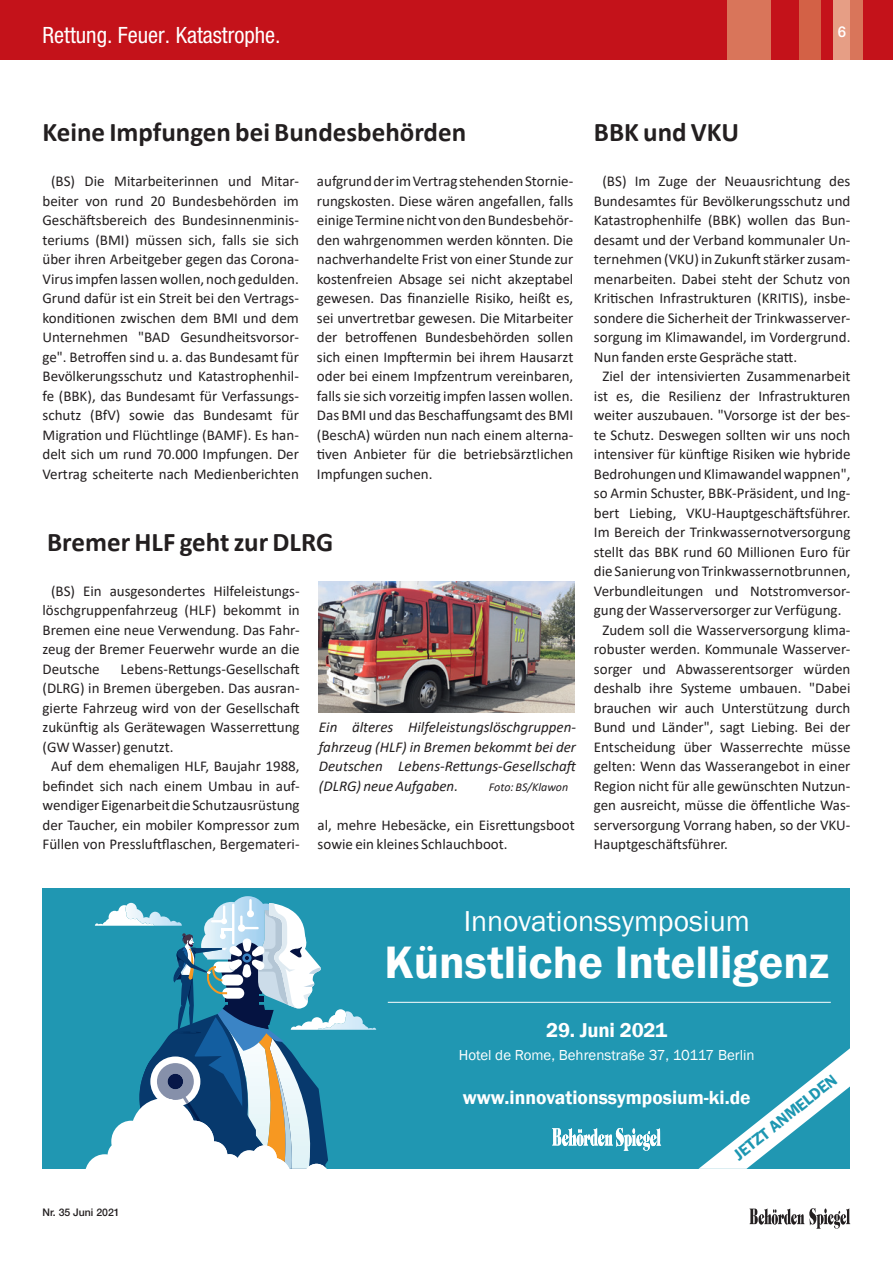
<style>
.page{position:relative;width:893px;height:1263px;background:#fff}
.page>*{position:absolute;margin:0;border:0;box-sizing:border-box;transform-origin:0 0}
.t1{font:600 46.8px "Franklin Gothic";color:#fff}
.t2{font:29.7px "Franklin Gothic";color:#fff}
.t3{font:700 27px "Calibri";color:#231f20}
.t4{font:condensed 22.5px "Helvetica Neue";color:#fff}
.t5{font:600 20.55px "Franklin Gothic";letter-spacing:-.01em;color:#fff}
.t6{font:600 19.5px "Franklin Gothic";color:#fff}
.t7{font:600 16.5px "Franklin Gothic";color:#1d97b2}
.t8{font:15px/19.5px "Calibri";color:#231f20;text-align:justify}
.t9{font:italic 15px/19.5px "Calibri";color:#231f20;text-align:justify}
.t10{font:500 15px "Helvetica Neue";color:#fff}
.t11{font:14.85px "Franklin Gothic";color:#fff}
.t12{font:italic 12px "Calibri";color:#231f20}
.t13{font:500 10.5px "Helvetica Neue";color:#231f20}
</style>
<div class="page">
<div style="left:0;top:0;width:893px;height:60px;background:#c4121a"></div>
<div style="left:799px;top:0;width:21px;height:60px;background:#d36146"></div>
<div style="left:727px;top:0;width:43px;height:60px;background:#d9755a"></div>
<div style="left:833px;top:0;width:24px;height:60px;background:#e69e85"></div>
<div style="left:850px;top:0;width:13px;height:60px;background:#d9755a"></div>
<svg style="left:749px;top:1208px;width:101px;height:21px"></svg>
<div style="left:43px;top:888px;width:807px;height:281px;background:#2097b2"></div>
<svg style="left:85px;top:896px;width:323px;height:273px"></svg>
<hr style="left:388px;top:1002px;width:443px;height:1px;background:#fff">
<svg style="left:623px;top:1147px;width:27px;height:4px"></svg>
<img style="left:552px;top:1128px;width:109px;height:19px">
<svg style="left:698px;top:1048px;width:152px;height:121px"></svg>
<img style="left:318px;top:581px;width:257px;height:132px">
<h3 class="t4" style="left:43px;top:22px;width:240px">Rettung. Feuer. Katastrophe.</h3>
<p class="t10" style="left:838px;top:23px;width:10px">6</p>
<h3 class="t3" style="left:43px;top:113px;width:425px">Keine Impfungen bei Bundesbehörden</h3>
<p class="t8" style="left:43px;top:171px;width:258px;text-align:center">(BS) Die Mitarbeiterinnen und Mitar&shy;beiter von rund 20 Bundesbehörden im Geschäftsbereich des Bundesinnenminis&shy;teriums (BMI) müssen sich, falls sie sich über ihren Arbeitgeber gegen das Corona-Virus impfen lassen wollen, noch gedulden.<br>Grund dafür ist ein Streit bei den Vertrags&shy;konditionen zwischen dem BMI und dem Unternehmen "BAD Gesundheitsvorsor&shy;ge". Betroffen sind u. a. das Bundesamt für Bevölkerungsschutz und Katastrophenhil&shy;fe (BBK), das Bundesamt für Verfassungs&shy;schutz (BfV) sowie das Bundesamt für Migration und Flüchtlinge (BAMF). Es han&shy;delt sich um rund 70.000 Impfungen. Der Vertrag scheiterte nach Medienberichten</p>
<p class="t8" style="left:317px;top:171px;width:258px">aufgrund der im Vertrag stehenden Stornie&shy;rungskosten. Diese wären angefallen, falls einige Termine nicht von den Bundesbehör&shy;den wahrgenommen werden könnten. Die nachverhandelte Frist von einer Stunde zur kostenfreien Absage sei nicht akzeptabel gewesen. Das finanzielle Risiko, heißt es, sei unvertretbar gewesen. Die Mitarbeiter der betroffenen Bundesbehörden sollen sich einen Impftermin bei ihrem Hausarzt oder bei einem Impfzentrum vereinbaren, falls sie sich vorzeitig impfen lassen wollen.<br>Das BMI und das Beschaffungsamt des BMI (BeschA) würden nun nach einem alterna&shy;tiven Anbieter für die betriebsärztlichen Impfungen suchen.</p>
<h3 class="t3" style="left:47px;top:523px;width:288px">Bremer HLF geht zur DLRG</h3>
<p class="t8" style="left:43px;top:580px;width:259px;text-indent:9px">(BS) Ein ausgesondertes Hilfeleistungs&shy;löschgruppenfahrzeug (HLF) bekommt in Bremen eine neue Verwendung. Das Fahr&shy;zeug der Bremer Feuerwehr wurde an die Deutsche</p>
<p class="t8" style="left:121px;top:658px;width:181px">Lebens-Rettungs-Gesellschaft</p>
<p class="t8" style="left:43px;top:678px;width:259px">(DLRG) in Bremen übergeben. Das ausran-</p>
<p class="t8" style="left:43px;top:697px;width:259px">gierte Fahrzeug wird von der Gesellschaft</p>
<p class="t8" style="left:43px;top:717px;width:259px">zukünftig als Gerätewagen Wasserrettung</p>
<p class="t8" style="left:43px;top:736px;width:132px">(GW Wasser) genutzt.</p>
<p class="t8" style="left:51px;top:756px;width:250px">Auf dem ehemaligen HLF, Baujahr 1988,</p>
<p class="t8" style="left:43px;top:775px;width:259px">befindet sich nach einem Umbau in auf-</p>
<p class="t8" style="left:43px;top:795px;width:259px">wendiger Eigenarbeit die Schutzausrüstung</p>
<p class="t8" style="left:43px;top:814px;width:259px">der Taucher, ein mobiler Kompressor zum</p>
<p class="t8" style="left:43px;top:834px;width:259px">Füllen von Pressluftflaschen, Bergemateri-</p>
<p class="t9" style="left:319px;top:717px;width:260px">Ein älteres Hilfeleistungslöschgruppen&shy;fahrzeug (HLF) in Bremen bekommt bei der Deutschen Lebens-Rettungs-Gesellschaft (DLRG) neue Aufgaben.</p>
<p class="t12" style="left:489px;top:778px;width:81px">Foto: BS/Klawon</p>
<p class="t8" style="left:318px;top:814px;width:259px">al, mehre Hebesäcke, ein Eisrettungsboot sowie ein kleines Schlauchboot.</p>
<h3 class="t3" style="left:594px;top:113px;width:147px">BBK und VKU</h3>
<p class="t8" style="left:602px;top:171px;width:250px">(BS) Im Zuge der Neuausrichtung des</p>
<p class="t8" style="left:594px;top:190px;width:258px">Bundesamtes für Bevölkerungsschutz und</p>
<p class="t8" style="left:594px;top:210px;width:258px">Katastrophenhilfe (BBK) wollen das Bun-</p>
<p class="t8" style="left:594px;top:229px;width:258px">desamt und der Verband kommunaler Un-</p>
<p class="t8" style="left:594px;top:249px;width:258px">ternehmen (VKU) in Zukunft stärker zusam-</p>
<p class="t8" style="left:594px;top:268px;width:258px">menarbeiten. Dabei steht der Schutz von</p>
<p class="t8" style="left:594px;top:288px;width:258px">Kritischen Infrastrukturen (KRITIS), insbe-</p>
<p class="t8" style="left:594px;top:307px;width:258px">sondere die Sicherheit der Trinkwasserver-</p>
<p class="t8" style="left:594px;top:327px;width:258px">sorgung im Klimawandel, im Vordergrund.</p>
<p class="t8" style="left:594px;top:346px;width:205px">Nun fanden erste Gespräche statt.</p>
<p class="t8" style="left:602px;top:366px;width:250px">Ziel der intensivierten Zusammenarbeit</p>
<p class="t8" style="left:594px;top:385px;width:258px">ist es, die Resilienz der Infrastrukturen</p>
<p class="t8" style="left:594px;top:405px;width:258px">weiter auszubauen. "Vorsorge ist der bes-</p>
<p class="t8" style="left:594px;top:424px;width:258px">te Schutz. Deswegen sollten wir uns noch</p>
<p class="t8" style="left:594px;top:444px;width:258px">intensiver für künftige Risiken wie hybride</p>
<p class="t8" style="left:594px;top:463px;width:258px">Bedrohungen und Klimawandel wappnen",</p>
<p class="t8" style="left:594px;top:483px;width:258px">so Armin Schuster, BBK-Präsident, und Ing-</p>
<p class="t8" style="left:594px;top:502px;width:258px">bert Liebing, VKU-Hauptgeschäftsführer.</p>
<p class="t8" style="left:594px;top:522px;width:258px">Im Bereich der Trinkwassernotversorgung</p>
<p class="t8" style="left:594px;top:541px;width:258px">stellt das BBK rund 60 Millionen Euro für</p>
<p class="t8" style="left:594px;top:561px;width:258px">die Sanierung von Trinkwassernotbrunnen,</p>
<p class="t8" style="left:594px;top:580px;width:258px">Verbundleitungen und Notstromversor-</p>
<p class="t8" style="left:594px;top:600px;width:249px">gung der Wasserversorger zur Verfügung.</p>
<p class="t8" style="left:602px;top:619px;width:250px">Zudem soll die Wasserversorgung klima-</p>
<p class="t8" style="left:594px;top:639px;width:258px">robuster werden. Kommunale Wasserver-</p>
<p class="t8" style="left:594px;top:658px;width:258px">sorger und Abwasserentsorger würden</p>
<p class="t8" style="left:594px;top:678px;width:258px">deshalb ihre Systeme umbauen. "Dabei</p>
<p class="t8" style="left:594px;top:697px;width:258px">brauchen wir auch Unterstützung durch</p>
<p class="t8" style="left:594px;top:717px;width:258px">Bund und Länder", sagt Liebing. Bei der</p>
<p class="t8" style="left:594px;top:736px;width:258px">Entscheidung über Wasserrechte müsse</p>
<p class="t8" style="left:594px;top:756px;width:258px">gelten: Wenn das Wasserangebot in einer</p>
<p class="t8" style="left:594px;top:775px;width:258px">Region nicht für alle gewünschten Nutzun-</p>
<p class="t8" style="left:594px;top:795px;width:258px">gen ausreicht, müsse die öffentliche Was-</p>
<p class="t8" style="left:594px;top:814px;width:258px">serversorgung Vorrang haben, so der VKU-</p>
<p class="t8" style="left:594px;top:834px;width:136px">Hauptgeschäftsführer.</p>
<p class="t13" style="left:43px;top:1206px;width:79px">Nr. 35 Juni 2021</p>
<h2 class="t2" style="left:464px;top:903px;width:288px">Innovationssymposium</h2>
<h1 class="t1" style="left:384px;top:934px;width:446px">Künstliche Intelligenz</h1>
<h3 class="t5" style="left:546px;top:1017px;width:123px">29. Juni 2021</h3>
<p class="t11" style="left:459px;top:1046px;width:297px">Hotel de Rome, Behrenstraße 37, 10117 Berlin</p>
<h3 class="t6" style="left:463px;top:1085px;width:289px">www.innovationssymposium-ki.de</h3>
<p class="t7" style="left:730px;top:1149px;width:128px;rotate:-39deg">JETZT ANMELDEN</p>
</div>
